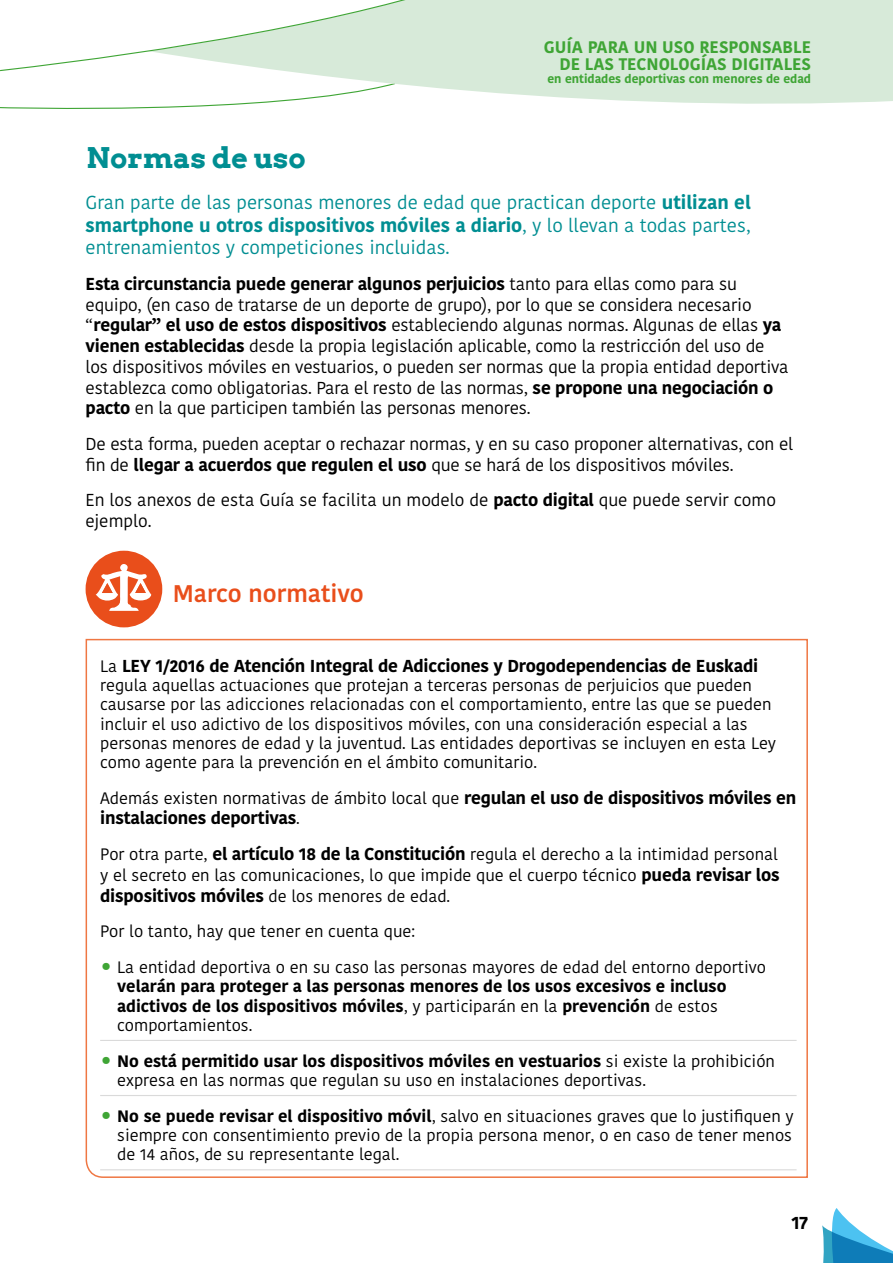
<style>
.page{position:relative;width:893px;height:1263px;background:#fff}
.page>*{position:absolute;margin:0;border:0;box-sizing:border-box;transform-origin:0 0}
.t1{font:700 28.5px "Arvo";color:#008e92}
.t2{font:600 24px "Kohinoor Bangla";color:#e94e1b}
.t3{font:18.75px/22.5px "Kohinoor Bangla";color:#008e92;text-align:justify}
.t4{font:700 18px "Kohinoor Bangla";color:#000}
.t5{font:17.25px/20.7px "Kohinoor Bangla";letter-spacing:-.01em;color:#000}
.t6{font:700 17.25px "Kohinoor Bangla";letter-spacing:-.01em;color:#000}
.t7{font:700 16.65px/17.4px "Kohinoor Bangla";color:#3fa535;text-align:right}
.t8{font:16.5px/19.2px "Kohinoor Bangla";color:#000}
.t9{font:700 12px "Kohinoor Bangla";color:#3fa535}
.s1{font-weight:700}
.s2{font-weight:400;font-size:16.5px}
.s3{font-weight:700;font-size:17.25px}
.s4{font-size:27px;color:#3fa535}
</style>
<div class="page">
<svg style="left:85px;top:638px;width:723px;height:540px"></svg>
<hr style="left:100px;top:1040px;width:697px;height:1px;background:#dadada">
<hr style="left:100px;top:1095px;width:697px;height:1px;background:#dadada">
<hr style="left:100px;top:1169px;width:697px;height:1px;background:#dadada">
<div style="left:89px;top:554px;width:70px;height:70px;background:#e94e1b;border-radius:50%"></div>
<div style="left:86px;top:551px;width:76px;height:76px;border:6px solid #e94e1b;border-radius:50%"></div>
<svg style="left:822px;top:1208px;width:71px;height:55px"></svg>
<div style="left:476px;top:0;width:417px;height:104px;background:#d7ead9"></div>
<svg style="left:0;top:0;width:476px;height:109px"></svg>
<svg style="left:96px;top:563px;width:55px;height:48px"></svg>
<p class="t7" style="left:544px;top:37px;width:269px">GUÍA PARA UN USO RESPONSABLE<br>DE LAS TECNOLOGÍAS DIGITALES</p>
<p class="t9" style="left:547px;top:68px;width:265px">en entidades deportivas con menores de edad</p>
<h1 class="t1" style="left:87px;top:140px;width:221px">Normas de uso</h1>
<p class="t3" style="left:86px;top:191px;width:667px">Gran parte de las personas menores de edad que practican deporte <span class="s1">utilizan el smartphone u otros dispositivos móviles a diario</span>, y lo llevan a todas partes, entrenamientos y competiciones incluidas.</p>
<p class="t5" style="left:86px;top:273px;width:704px"><span class="s1">Esta circunstancia puede generar algunos perjuicios</span> tanto para ellas como para su equipo, (en caso de tratarse de un deporte de grupo), por lo que se considera necesario “<span class="s1">regular” el uso de estos dispositivos</span> estableciendo algunas normas. Algunas de ellas <span class="s1">ya vienen establecidas</span> desde la propia legislación aplicable, como la restricción del uso de los dispositivos móviles en vestuarios, o pueden ser normas que la propia entidad deportiva establezca como obligatorias. Para el resto de las normas, <span class="s1">se propone una negociación o pacto</span> en la que participen también las personas menores.</p>
<p class="t5" style="left:86px;top:433px;width:709px">De esta forma, pueden aceptar o rechazar normas, y en su caso proponer alternativas, con el fin de <span class="s1">llegar a acuerdos que regulen el uso</span> que se hará de los dispositivos móviles.</p>
<p class="t5" style="left:86px;top:490px;width:692px">En los anexos de esta Guía se facilita un modelo de <span class="s1">pacto digital</span> que puede servir como ejemplo.</p>
<h2 class="t2" style="left:173px;top:573px;width:192px">Marco normativo</h2>
<p class="t6" style="left:100px;top:651px;width:660px"><span class="s2">La</span> LEY 1/2016 de Atención Integral de Adicciones y Drogodependencias de Euskadi</p>
<p class="t8" style="left:100px;top:675px;width:677px">regula aquellas actuaciones que protejan a terceras personas de perjuicios que pueden causarse por las adicciones relacionadas con el comportamiento, entre las que se pueden incluir el uso adictivo de los dispositivos móviles, con una consideración especial a las personas menores de edad y la juventud. Las entidades deportivas se incluyen en esta Ley como agente para la prevención en el ámbito comunitario.</p>
<p class="t8" style="left:100px;top:788px;width:698px">Además existen normativas de ámbito local que <span class="s3">regulan el uso de dispositivos móviles en</span></p>
<p class="t6" style="left:100px;top:803px;width:201px">instalaciones deportivas<span class="s2">.</span></p>
<p class="t8" style="left:100px;top:844px;width:681px;line-height:20.7px">Por otra parte, <span class="s3">el artículo 18 de la Constitución</span> regula el derecho a la intimidad personal y el secreto en las comunicaciones, lo que impide que el cuerpo técnico <span class="s3">pueda revisar los</span></p>
<p class="t6" style="left:100px;top:880px;width:352px">dispositivos móviles <span class="s2">de los menores de edad.</span></p>
<p class="t8" style="left:100px;top:921px;width:317px">Por lo tanto, hay que tener en cuenta que:</p>
<p class="t8" style="left:117px;top:957px;width:650px;text-indent:-17px"><span class="s4">•</span> La entidad deportiva o en su caso las personas mayores de edad del entorno deportivo <span class="s1">velarán para proteger a las personas menores de los usos excesivos e incluso adictivos de los dispositivos móviles</span>, y participarán en la <span class="s1">prevención</span> de estos comportamientos.</p>
<p class="t8" style="left:117px;top:1051px;width:659px;text-indent:-17px"><span class="s4">•</span> <span class="s1">No está permitido usar los dispositivos móviles en vestuarios</span> si existe la prohibición expresa en las normas que regulan su uso en instalaciones deportivas.</p>
<p class="t8" style="left:117px;top:1106px;width:678px;text-align:justify;text-indent:-17px"><span class="s4">•</span> <span class="s1">No se puede revisar el dispositivo móvil</span>, salvo en situaciones graves que lo justifiquen y siempre con consentimiento previo de la propia persona menor, o en caso de tener menos de 14 años, de su representante legal.</p>
<p class="t4" style="left:791px;top:1206px;width:18px">17</p>
</div>
